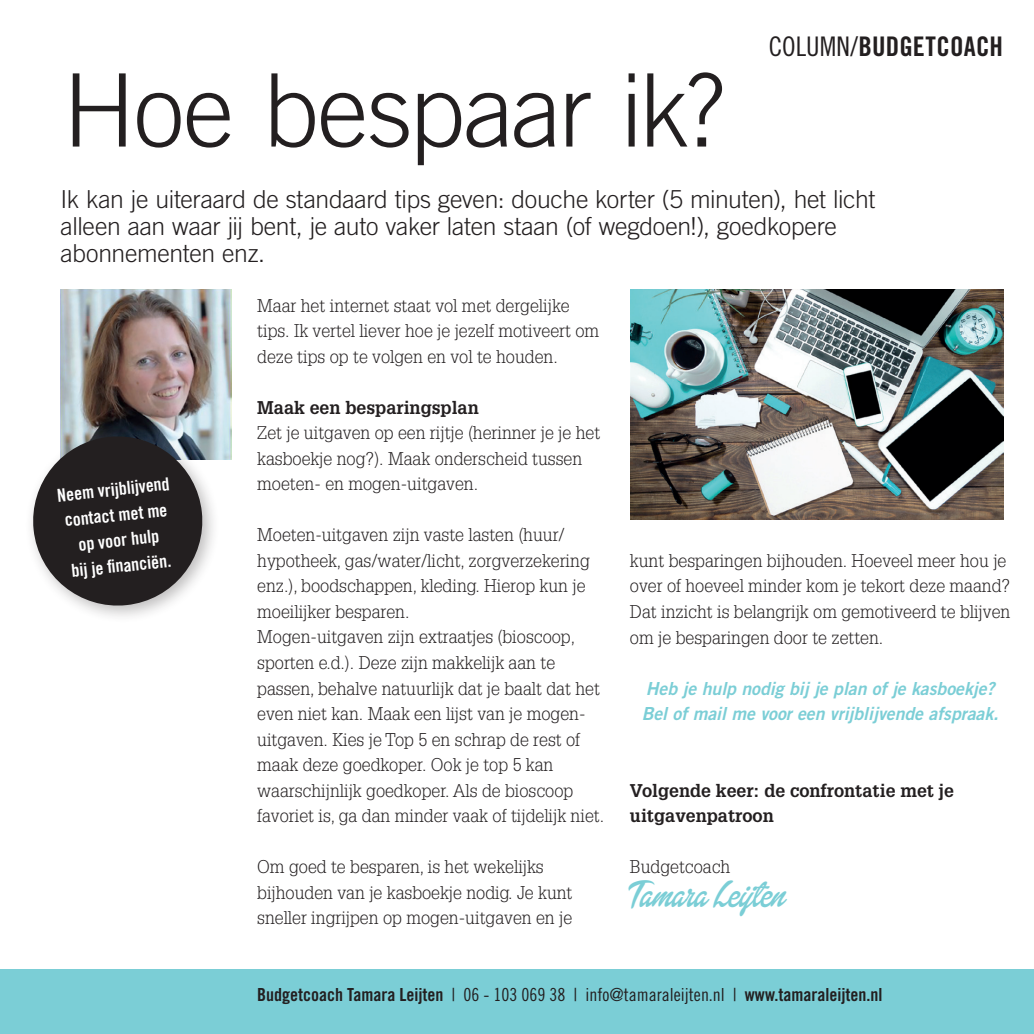
<style>
.page{position:relative;width:1034px;height:1034px;background:#fff}
.page>*{position:absolute;margin:0;border:0;box-sizing:border-box;transform-origin:0 0}
.t1{font:300 101.25px "Trade Gothic LT Std";letter-spacing:-.02em;color:#231f20}
.t2{font:38.25px "Dollie Script Personal Use";color:#7bced6}
.t3{font:27px "Trade Gothic LT Std Bd Cn 20";letter-spacing:.005em;color:#231f20}
.t4{font:300 24.75px/27px "Trade Gothic LT Std";letter-spacing:-.015em;color:#231f20}
.t5{font:300 18px/25.4px "Glypha LT Std";color:#231f20}
.t6{font:18px "Trade Gothic LT Std Bd Cn 20";color:#231f20}
.t7{font:18px/25.4px "Trade Gothic LT Std Bd 2 Obl";color:#7bced6}
.t8{font:700 18px/25.4px "Glypha LT Std";color:#231f20}
.t9{font:18px/25.4px "Trade Gothic LT Std Bd Cn 20";color:#fff;text-align:center}
.s1{font-family:"Trade Gothic LT Std Cn 18"}
</style>
<div class="page">
<img style="left:61px;top:289px;width:171px;height:170px">
<div style="left:1px;top:969px;width:1032px;height:64px;background:#7bced6"></div>
<img style="left:630px;top:289px;width:372px;height:230px">
<div style="left:24px;top:427px;width:196px;height:196px;background:#231f20;opacity:.3"></div>
<svg style="left:29px;top:432px;width:178px;height:178px"></svg>
<h3 class="t3" style="left:768px;top:30px;width:236px"><span class="s1">COLUMN/</span>BUDGETCOACH</h3>
<h1 class="t1" style="left:63px;top:50px;width:663px">Hoe bespaar ik?</h1>
<h3 class="t4" style="left:61px;top:185px;width:816px">Ik kan je uiteraard de standaard tips geven: douche korter (5 minuten), het licht alleen aan waar jij bent, je auto vaker laten staan (of wegdoen!), goedkopere abonnementen enz.</h3>
<p class="t9" style="left:56px;top:482px;width:114px;rotate:-6deg">Neem vrijblijvend contact met me op voor hulp<br>bij je fi nanciën.</p>
<p class="t5" style="left:257px;top:293px;width:343px">Maar het internet staat vol met dergelijke tips. Ik vertel liever hoe je jezelf motiveert om deze tips op te volgen en vol te houden.</p>
<p class="t8" style="left:257px;top:394px;width:223px">Maak een besparingsplan</p>
<p class="t5" style="left:257px;top:420px;width:344px">Zet je uitgaven op een rijtje (herinner je je het kasboekje nog?). Maak onderscheid tussen moeten- en mogen-uitgaven.</p>
<p class="t5" style="left:257px;top:522px;width:348px">Moeten-uitgaven zijn vaste lasten (huur/ hypotheek, gas/water/licht, zorgverzekering enz.), boodschappen, kleding. Hierop kun je moeilijker besparen.<br>Mogen-uitgaven zijn extraatjes (bioscoop, sporten e.d.). Deze zijn makkelijk aan te passen, behalve natuurlijk dat je baalt dat het even niet kan. Maak een lijst van je mogen&shy;uitgaven. Kies je Top 5 en schrap de rest of maak deze goedkoper. Ook je top 5 kan waarschijnlijk goedkoper. Als de bioscoop favoriet is, ga dan minder vaak of tijdelijk niet.</p>
<p class="t5" style="left:257px;top:854px;width:317px">Om goed te besparen, is het wekelijks bijhouden van je kasboekje nodig. Je kunt sneller ingrijpen op mogen-uitgaven en je</p>
<p class="t5" style="left:630px;top:548px;width:382px">kunt besparingen bijhouden. Hoeveel meer hou je over of hoeveel minder kom je tekort deze maand?<br>Dat inzicht is belangrijk om gemotiveerd te blijven om je besparingen door te zetten.</p>
<p class="t7" style="left:641px;top:675px;width:358px">Heb je hulp nodig bij je plan of je kasboekje?<br>Bel of mail me voor een vrijblijvende afspraak.</p>
<p class="t8" style="left:630px;top:777px;width:325px">Volgende keer: de confrontatie met je uitgavenpatroon</p>
<p class="t5" style="left:630px;top:854px;width:102px">Budgetcoach</p>
<h2 class="t2" style="left:626px;top:872px;width:160px">Tamara Leijten</h2>
<p class="t6" style="left:257px;top:983px;width:626px">Budgetcoach Tamara Leijten <span class="s1">| 06 - 103 069 38 | info@tamaraleijten.nl |</span> www.tamaraleijten.nl</p>
</div>
